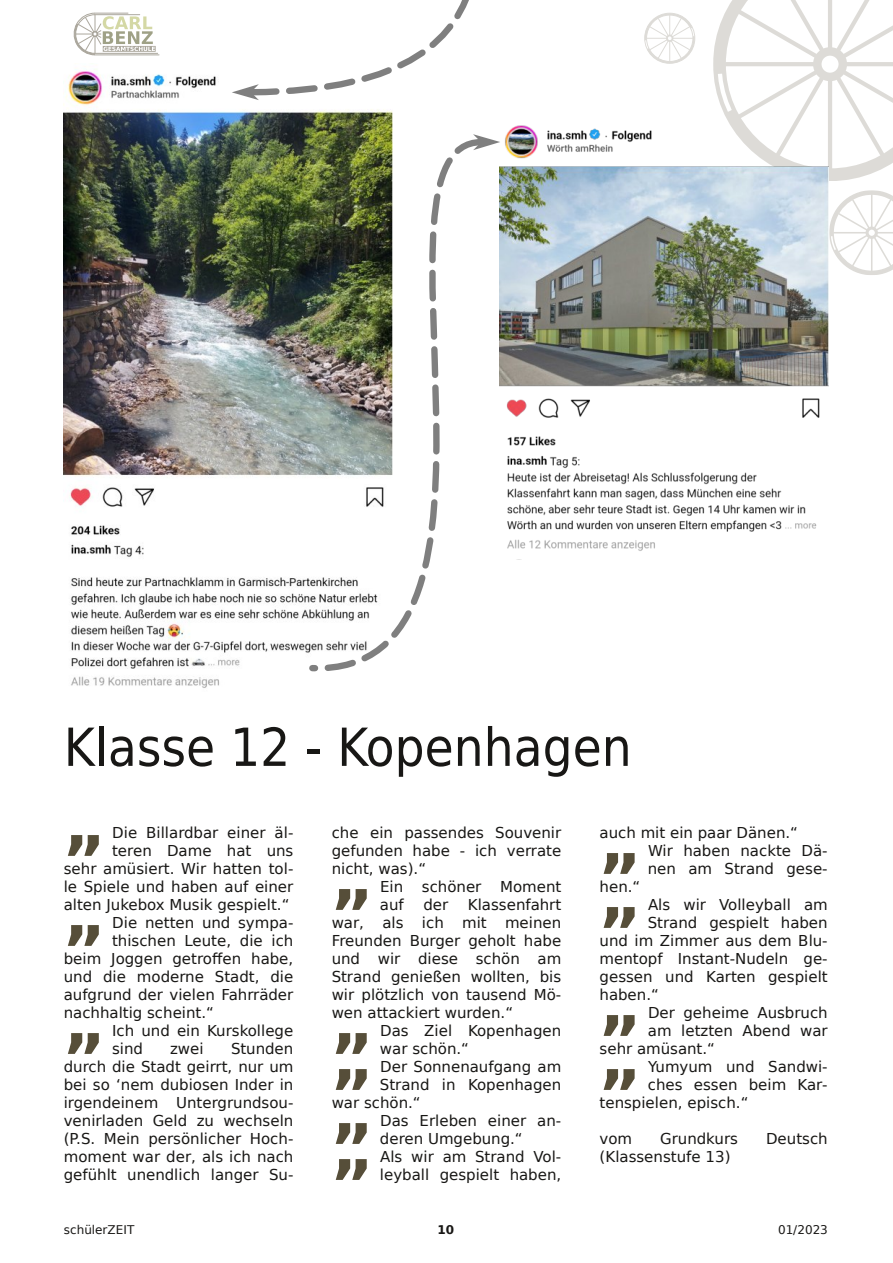
<style>
.page{position:relative;width:893px;height:1263px;background:#fff}
.page>*{position:absolute;margin:0;border:0;box-sizing:border-box;transform-origin:0 0}
.t1{font:700 67.05px "DejaVu Sans";color:#564e39}
.t2{font:52.5px "DejaVu Sans Condensed";color:#181715}
.t3{font:15px/18px "DejaVu Sans";color:#181715}
.t4{font:12px "DejaVu Sans";color:#181715}
.t5{font:700 12px "DejaVu Sans";color:#181715}
</style>
<div class="page">
<hr style="left:95px;top:53px;width:63px;height:1px;background:#564e39">
<hr style="left:95px;top:55px;width:64px;height:1px;background:#564e39">
<svg style="left:74px;top:13px;width:82px;height:42px"></svg>
<svg style="left:713px;top:0;width:180px;height:181px"></svg>
<svg style="left:644px;top:13px;width:51px;height:51px"></svg>
<svg style="left:829px;top:190px;width:64px;height:85px"></svg>
<img style="left:64px;top:69px;width:329px;height:619px">
<img style="left:505px;top:118px;width:324px;height:433px">
<img style="left:306px;top:136px;width:238px;height:540px">
<svg style="left:473px;top:134px;width:27px;height:16px"></svg>
<svg style="left:232px;top:0;width:237px;height:100px"></svg>
<h2 class="t2" style="left:64px;top:717px;width:569px">Klasse 12 - Kopenhagen</h2>
<p class="t3" style="left:64px;top:824px;width:231px;text-align:right">Die Billardbar einer äl‐<br>teren Dame hat uns<br>sehr amüsiert. Wir hatten tol‐ le Spiele und haben auf einer alten Jukebox Musik gespielt.“</p>
<h1 class="t1" style="left:63px;top:875px;width:46px">„</h1>
<h1 class="t1" style="left:63px;top:785px;width:46px">„</h1>
<p class="t3" style="left:112px;top:914px;width:183px">Die netten und sympa‐</p>
<p class="t3" style="left:112px;top:932px;width:183px">thischen Leute, die ich</p>
<p class="t3" style="left:64px;top:950px;width:231px">beim Joggen getroffen habe,</p>
<p class="t3" style="left:64px;top:968px;width:231px">und die moderne Stadt, die</p>
<p class="t3" style="left:64px;top:986px;width:231px">aufgrund der vielen Fahrräder</p>
<p class="t3" style="left:64px;top:1004px;width:152px">nachhaltig scheint.“</p>
<h1 class="t1" style="left:63px;top:983px;width:46px">„</h1>
<p class="t3" style="left:112px;top:1022px;width:183px">Ich und ein Kurskollege sind</p>
<p class="t3" style="left:64px;top:1040px;width:231px;text-align:justify;text-indent:167px">Stunden durch die Stadt geirrt, nur um bei so ‘nem dubiosen Inder in irgendeinem Untergrundsou‐ venirladen Geld zu wechseln (P.S. Mein persönlicher Hoch‐ moment war der, als ich nach gefühlt unendlich langer Su‐</p>
<p class="t3" style="left:170px;top:1040px;width:35px">zwei</p>
<p class="t3" style="left:332px;top:824px;width:231px;text-align:justify">che ein passendes Souvenir gefunden habe - ich verrate nicht, was).“</p>
<h1 class="t1" style="left:331px;top:839px;width:46px">„</h1>
<p class="t3" style="left:380px;top:878px;width:183px">Ein schöner Moment auf</p>
<p class="t3" style="left:332px;top:896px;width:231px;text-align:justify;text-indent:136px">Klassenfahrt war, als ich mit meinen Freunden Burger geholt habe und wir diese schön am Strand genießen wollten, bis wir plötzlich von tausend Mö‐ wen attackiert wurden.“</p>
<h1 class="t1" style="left:331px;top:983px;width:46px">„</h1>
<p class="t3" style="left:380px;top:1022px;width:183px">Das Ziel Kopenhagen war schön.“</p>
<h1 class="t1" style="left:331px;top:1019px;width:46px">„</h1>
<p class="t3" style="left:423px;top:896px;width:26px">der</p>
<p class="t3" style="left:380px;top:1058px;width:183px">Der Sonnenaufgang am</p>
<p class="t3" style="left:380px;top:1076px;width:183px">Strand in Kopenhagen</p>
<p class="t3" style="left:332px;top:1094px;width:91px">war schön.“</p>
<h1 class="t1" style="left:331px;top:1073px;width:46px">„</h1>
<p class="t3" style="left:380px;top:1112px;width:183px">Das Erleben einer an‐ deren Umgebung.“</p>
<h1 class="t1" style="left:331px;top:1109px;width:46px">„</h1>
<p class="t3" style="left:380px;top:1148px;width:183px">Als wir am Strand Vol‐ leyball gespielt haben,</p>
<p class="t3" style="left:600px;top:824px;width:200px">auch mit ein paar Dänen.“</p>
<h1 class="t1" style="left:599px;top:803px;width:46px">„</h1>
<p class="t3" style="left:648px;top:842px;width:181px">Wir haben nackte Dä‐ nen am Strand gese‐</p>
<p class="t3" style="left:600px;top:878px;width:42px">hen.“</p>
<h1 class="t1" style="left:599px;top:857px;width:46px">„</h1>
<p class="t3" style="left:648px;top:896px;width:181px">Als wir Volleyball am</p>
<p class="t3" style="left:648px;top:914px;width:181px">Strand gespielt haben</p>
<p class="t3" style="left:600px;top:932px;width:230px">und im Zimmer aus dem Blu‐</p>
<p class="t3" style="left:600px;top:950px;width:230px">mentopf Instant-Nudeln ge‐</p>
<p class="t3" style="left:600px;top:968px;width:230px">gessen und Karten gespielt</p>
<p class="t3" style="left:600px;top:986px;width:61px">haben.“</p>
<h1 class="t1" style="left:599px;top:965px;width:46px">„</h1>
<p class="t3" style="left:648px;top:1004px;width:181px">Der geheime Ausbruch</p>
<p class="t3" style="left:648px;top:1022px;width:181px">am letzten Abend war</p>
<p class="t3" style="left:600px;top:1040px;width:117px">sehr amüsant.“</p>
<h1 class="t1" style="left:599px;top:1019px;width:46px">„</h1>
<p class="t3" style="left:648px;top:1058px;width:181px">Yumyum und Sandwi‐</p>
<p class="t3" style="left:648px;top:1076px;width:181px">ches essen beim Kar‐</p>
<p class="t3" style="left:600px;top:1094px;width:150px">tenspielen, episch.“</p>
<p class="t3" style="left:600px;top:1130px;width:34px">vom</p>
<p class="t3" style="left:660px;top:1130px;width:79px">Grundkurs</p>
<p class="t3" style="left:766px;top:1130px;width:63px">Deutsch</p>
<p class="t3" style="left:600px;top:1148px;width:132px">(Klassenstufe 13)</p>
<p class="t4" style="left:64px;top:1223px;width:72px">schülerZEIT</p>
<p class="t5" style="left:437px;top:1223px;width:18px">10</p>
<p class="t4" style="left:778px;top:1223px;width:51px">01/2023</p>
</div>
